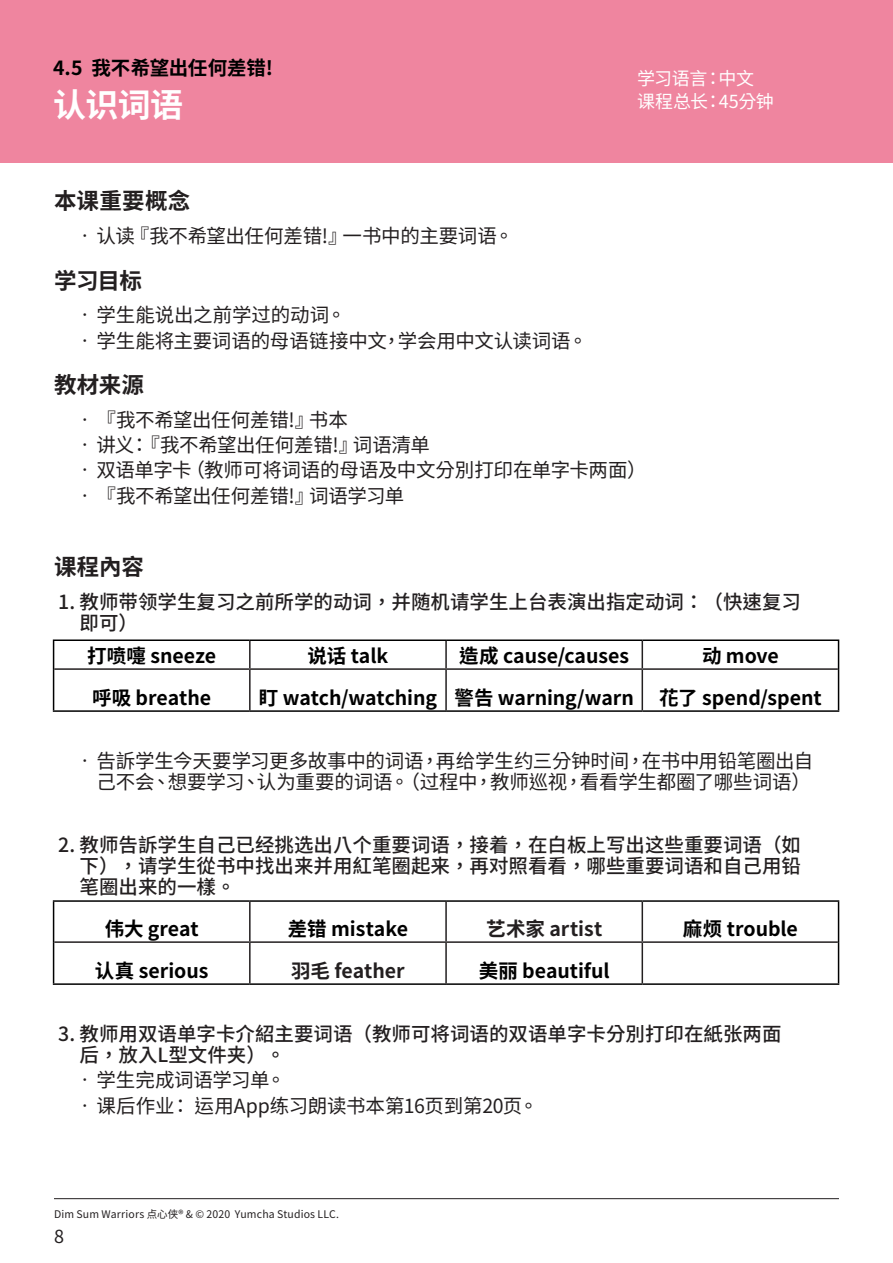
<style>
.page{position:relative;width:893px;height:1263px;background:#fff}
.page>*{position:absolute;margin:0;border:0;box-sizing:border-box;transform-origin:0 0}
.t1{font:700 33px "Noto Sans CJ Ktc";color:#fff}
.t2{font:700 22.5px "Noto Sans CJ Ktc";letter-spacing:.005em;color:#231f20}
.t3{font:19.5px/21px "Noto Sans CJ Ktc";letter-spacing:-.01em;color:#231f20;text-align:right}
.t4{font:500 19.5px/21px "Noto Sans CJ Ktc";color:#231f20}
.t5{font:700 19.5px "Noto Sans CJ Ktc";letter-spacing:-.005em;color:#000}
.t6{font:700 19.5px "Noto Sans CJ Ktc";color:#231f20}
.t7{font:18px "Noto Sans CJ Ktc";letter-spacing:-.02em;color:#fff}
.t8{font:18px "Noto Sans CJ Ktc";color:#231f20}
.t9{font:10.5px "Noto Sans CJ Ktc";letter-spacing:.015em;color:#231f20}
</style>
<div class="page">
<hr style="left:54px;top:1198px;width:785px;height:1px;background:#231f20">
<div style="left:0;top:0;width:893px;height:163px;background:#ef859f"></div>
<svg style="left:54px;top:641px;width:784px;height:69px"></svg>
<hr style="left:249px;top:641px;width:2px;height:27px;background:#231f20">
<hr style="left:445px;top:641px;width:2px;height:27px;background:#231f20">
<svg style="left:642px;top:641px;width:1px;height:27px"></svg>
<hr style="left:54px;top:668px;width:196px;height:2px;background:#231f20">
<hr style="left:250px;top:668px;width:196px;height:2px;background:#231f20">
<hr style="left:249px;top:670px;width:2px;height:40px;background:#231f20">
<hr style="left:446px;top:668px;width:196px;height:2px;background:#231f20">
<hr style="left:445px;top:670px;width:2px;height:40px;background:#231f20">
<hr style="left:642px;top:668px;width:196px;height:2px;background:#231f20">
<hr style="left:642px;top:670px;width:1px;height:40px;background:#231f20">
<hr style="left:53px;top:639px;width:197px;height:2px;background:#000">
<svg style="left:53px;top:641px;width:1px;height:28px"></svg>
<hr style="left:250px;top:639px;width:196px;height:2px;background:#000">
<hr style="left:446px;top:639px;width:196px;height:2px;background:#000">
<hr style="left:642px;top:639px;width:197px;height:2px;background:#000">
<svg style="left:838px;top:641px;width:1px;height:28px"></svg>
<hr style="left:53px;top:669px;width:1px;height:41px;background:#000">
<hr style="left:838px;top:669px;width:1px;height:41px;background:#000">
<hr style="left:53px;top:710px;width:197px;height:2px;background:#000">
<hr style="left:250px;top:710px;width:196px;height:2px;background:#000">
<hr style="left:446px;top:710px;width:196px;height:2px;background:#000">
<hr style="left:642px;top:710px;width:197px;height:2px;background:#000">
<svg style="left:54px;top:902px;width:784px;height:81px"></svg>
<hr style="left:249px;top:902px;width:2px;height:39px;background:#231f20">
<hr style="left:445px;top:902px;width:2px;height:39px;background:#231f20">
<hr style="left:642px;top:902px;width:1px;height:39px;background:#231f20">
<hr style="left:54px;top:941px;width:196px;height:2px;background:#231f20">
<hr style="left:250px;top:941px;width:196px;height:2px;background:#231f20">
<hr style="left:249px;top:943px;width:2px;height:40px;background:#231f20">
<hr style="left:446px;top:941px;width:196px;height:2px;background:#231f20">
<hr style="left:445px;top:943px;width:2px;height:40px;background:#231f20">
<hr style="left:642px;top:941px;width:196px;height:2px;background:#231f20">
<hr style="left:642px;top:943px;width:1px;height:40px;background:#231f20">
<hr style="left:53px;top:900px;width:197px;height:2px;background:#000">
<hr style="left:53px;top:902px;width:1px;height:40px;background:#000">
<hr style="left:250px;top:900px;width:196px;height:2px;background:#000">
<hr style="left:446px;top:900px;width:196px;height:2px;background:#000">
<hr style="left:642px;top:900px;width:197px;height:2px;background:#000">
<hr style="left:838px;top:902px;width:1px;height:40px;background:#000">
<hr style="left:53px;top:942px;width:1px;height:41px;background:#000">
<hr style="left:838px;top:942px;width:1px;height:41px;background:#000">
<hr style="left:53px;top:983px;width:197px;height:2px;background:#000">
<hr style="left:250px;top:983px;width:196px;height:2px;background:#000">
<hr style="left:446px;top:983px;width:196px;height:2px;background:#000">
<hr style="left:642px;top:983px;width:197px;height:2px;background:#000">
<h3 class="t5" style="left:53px;top:57px;width:221px">4.5 我不希望出任何差错!</h3>
<h1 class="t1" style="left:53px;top:86px;width:132px">认识词语</h1>
<p class="t7" style="left:637px;top:68px;width:119px">学习语言：中文</p>
<p class="t7" style="left:637px;top:91px;width:138px">课程总长：45分钟</p>
<h2 class="t2" style="left:54px;top:188px;width:138px">本课重要概念</h2>
<p class="t3" style="left:75px;top:226px;width:440px">• 认读『我不希望出任何差错!』一书中的主要词语。</p>
<h2 class="t2" style="left:54px;top:268px;width:90px">学习目标</h2>
<p class="t3" style="left:75px;top:305px;width:272px">• 学生能说出之前学过的动词。</p>
<p class="t3" style="left:75px;top:330px;width:514px">• 学生能将主要词语的母语链接中文，学会用中文认读词语。</p>
<h2 class="t2" style="left:54px;top:372px;width:92px">教材来源</h2>
<p class="t3" style="left:75px;top:410px;width:274px">• 『我不希望出任何差错!』书本</p>
<p class="t3" style="left:75px;top:435px;width:356px">• 讲义：『我不希望出任何差错!』词语清单</p>
<p class="t3" style="left:75px;top:460px;width:573px">• 双语单字卡（教师可将词语的母语及中文分別打印在单字卡两面）</p>
<p class="t3" style="left:75px;top:485px;width:331px">• 『我不希望出任何差错!』词语学习单</p>
<h2 class="t2" style="left:54px;top:554px;width:91px">课程內容</h2>
<p class="t4" style="left:80px;top:592px;width:723px;text-indent:-21px">1. 教师带领学生复习之前所学的动词，并随机请学生上台表演出指定动词：（快速复习即可）</p>
<h3 class="t5" style="left:87px;top:645px;width:131px">打喷嚏 sneeze</h3>
<h3 class="t5" style="left:308px;top:645px;width:82px">说话 talk</h3>
<h3 class="t5" style="left:459px;top:645px;width:171px">造成 cause/causes</h3>
<h3 class="t5" style="left:702px;top:645px;width:78px">动 move</h3>
<h3 class="t5" style="left:92px;top:687px;width:121px">呼吸 breathe</h3>
<h3 class="t5" style="left:259px;top:687px;width:180px">盯 watch/watching</h3>
<h3 class="t5" style="left:454px;top:687px;width:181px">警告 warning/warn</h3>
<h3 class="t5" style="left:659px;top:687px;width:164px">花了 spend/spent</h3>
<p class="t3" style="left:75px;top:751px;width:739px">• 告訴学生今天要学习更多故事中的词语，再给学生约三分钟时间，在书中用铅笔圈出自己不会、想要学习、认为重要的词语。（过程中，教师巡视，看看学生都圈了哪些词语）</p>
<p class="t4" style="left:80px;top:835px;width:723px;text-align:justify;text-indent:-21px">2. 教师告訴学生自己已经挑选出八个重要词语，接着，在白板上写出这些重要词语（如下），请学生從书中找出来并用紅笔圈起来，再对照看看，哪些重要词语和自己用铅笔圈出来的一樣。</p>
<h3 class="t5" style="left:105px;top:918px;width:95px">伟大 great</h3>
<h3 class="t5" style="left:288px;top:918px;width:122px">差错 mistake</h3>
<h3 class="t6" style="left:486px;top:918px;width:117px">艺术家 artist</h3>
<h3 class="t5" style="left:683px;top:918px;width:116px">麻烦 trouble</h3>
<h3 class="t5" style="left:95px;top:960px;width:115px">认真 serious</h3>
<h3 class="t6" style="left:291px;top:960px;width:115px">羽毛 feather</h3>
<h3 class="t5" style="left:479px;top:960px;width:132px">美丽 beautiful</h3>
<p class="t4" style="left:80px;top:1024px;width:703px;text-indent:-21px">3. 教师用双语单字卡介紹主要词语（教师可将词语的双语单字卡分別打印在紙张两面后，放入L型文件夹）。</p>
<p class="t3" style="left:75px;top:1070px;width:212px">• 学生完成词语学习单。</p>
<p class="t3" style="left:75px;top:1095px;width:464px">• 课后作业：运用App练习朗读书本第16页到第20页。</p>
<p class="t9" style="left:54px;top:1208px;width:287px">Dim Sum Warriors 点心侠® &amp; © 2020 Yumcha Studios LLC.</p>
<p class="t8" style="left:54px;top:1226px;width:11px">8</p>
</div>
